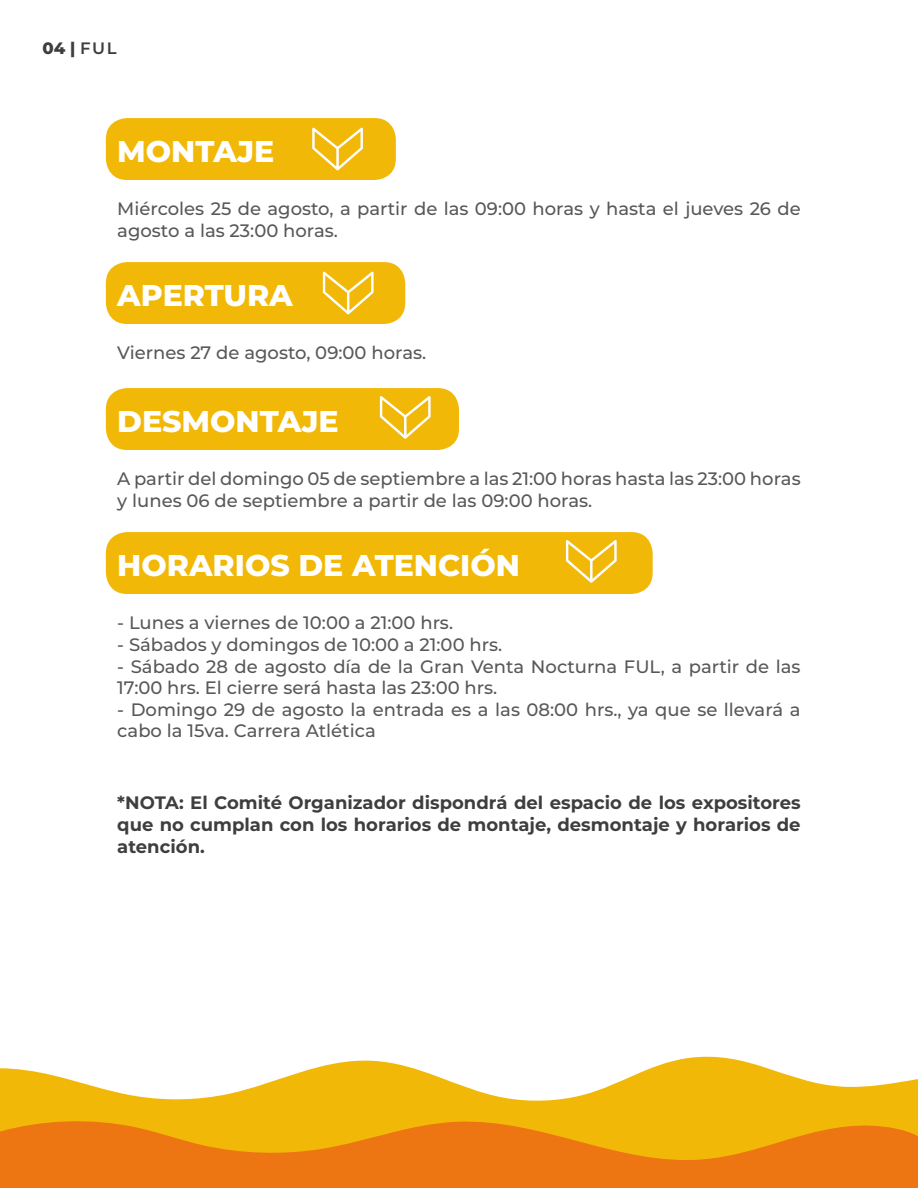
<style>
.page{position:relative;width:918px;height:1188px;background:#fff}
.page>*{position:absolute;margin:0;border:0;box-sizing:border-box;transform-origin:0 0}
.t1{font:800 30px "Montserrat";color:#fff}
.t2{font:500 18px/21.6px "Montserrat";color:#57585a}
.t3{font:700 18px/21.6px "Montserrat";color:#3e3e3f;text-align:justify}
.t4{font:800 16.5px "Montserrat";color:#3e3e3f}
.s1{font-weight:600}
</style>
<div class="page">
<div style="left:106px;top:118px;width:290px;height:62px;background:#f2b808;border-radius:21px"></div>
<div style="left:106px;top:262px;width:299px;height:62px;background:#f2b808;border-radius:21px"></div>
<div style="left:106px;top:388px;width:353px;height:62px;background:#f2b808;border-radius:21px"></div>
<div style="left:106px;top:532px;width:547px;height:62px;background:#f2b808;border-radius:21px"></div>
<svg style="left:0;top:1056px;width:918px;height:62px;fill:#f2b808"></svg>
<svg style="left:0;top:1118px;width:918px;height:70px;background:#ee870f"></svg>
<svg style="left:312px;top:128px;width:51px;height:42px"></svg>
<svg style="left:323px;top:272px;width:51px;height:42px"></svg>
<svg style="left:380px;top:396px;width:51px;height:43px"></svg>
<svg style="left:566px;top:540px;width:51px;height:43px"></svg>
<p class="t4" style="left:43px;top:36px;width:76px">04 | <span class="s1">FUL</span></p>
<p class="t1" style="left:117px;top:129px;width:159px">MONTAJE</p>
<p class="t2" style="left:117px;top:198px;width:685px">Miércoles 25 de agosto, a partir de las 09:00 horas y hasta el jueves 26 de agosto a las 23:00 horas.</p>
<p class="t1" style="left:117px;top:273px;width:177px">APERTURA</p>
<p class="t2" style="left:117px;top:342px;width:310px">Viernes 27 de agosto, 09:00 horas.</p>
<p class="t1" style="left:117px;top:399px;width:223px">DESMONTAJE</p>
<p class="t2" style="left:117px;top:468px;width:685px">A partir del domingo 05 de septiembre a las 21:00 horas hasta las 23:00 horas y lunes 06 de septiembre a partir de las 09:00 horas.</p>
<p class="t1" style="left:117px;top:543px;width:404px">HORARIOS DE ATENCIÓN</p>
<p class="t2" style="left:117px;top:612px;width:337px">- Lunes a viernes de 10:00 a 21:00 hrs.</p>
<p class="t2" style="left:117px;top:633px;width:386px">- Sábados y domingos de 10:00 a 21:00 hrs.</p>
<p class="t2" style="left:117px;top:655px;width:685px">- Sábado 28 de agosto día de la Gran Venta Nocturna FUL, a partir de las<br>17:00 hrs. El cierre será hasta las 23:00 hrs.</p>
<p class="t2" style="left:117px;top:698px;width:685px">- Domingo 29 de agosto la entrada es a las 08:00 hrs., ya que se llevará a cabo la 15va. Carrera Atlética</p>
<p class="t3" style="left:117px;top:791px;width:685px">*NOTA: El Comité Organizador dispondrá del espacio de los expositores que no cumplan con los horarios de montaje, desmontaje y horarios de atención.</p>
</div>
